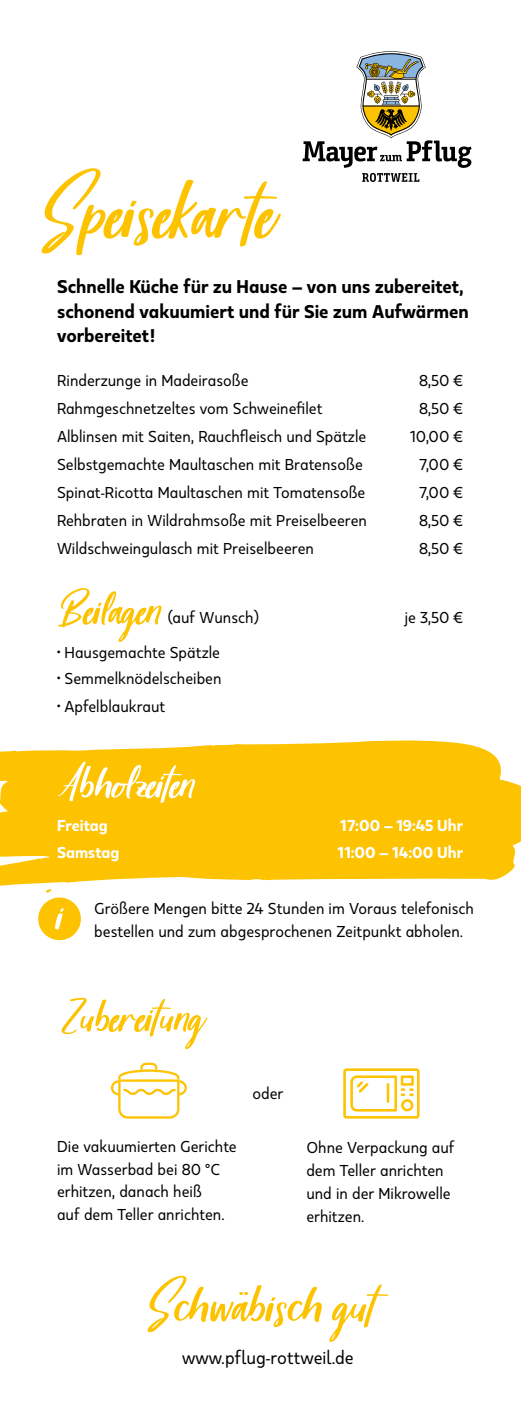
<style>
.page{position:relative;width:521px;height:1414px;background:#fff}
.page>*{position:absolute;margin:0;border:0;box-sizing:border-box;transform-origin:0 0}
.t1{font:157.5px "Harvest Barn DEMO";letter-spacing:-.01em;color:#fdc300}
.t2{font:91px "Harvest Barn DEMO";letter-spacing:-.01em;color:#fdc300}
.t3{font:91px "Harvest Barn DEMO";letter-spacing:-.01em;color:#fff}
.t4{font:800 18.38px/24.5px "Kappa Display";color:#000}
.t5{font:17.85px "Kappa Text";color:#000}
.t6{font:15.75px/22.8px "Kappa Display";color:#000}
.t7{font:800 15.75px "Kappa Display";color:#fff}
</style>
<div class="page">
<svg style="left:303px;top:51px;width:169px;height:131px"></svg>
<svg style="left:0;top:740px;width:521px;height:153px;fill:#fdc300"></svg>
<svg style="left:147px;top:1275px;width:241px;height:67px"></svg>
<div style="left:38px;top:897px;width:43px;height:43px;background:#fdc300;border-radius:50%"></div>
<svg style="left:55px;top:908px;width:9px;height:21px"></svg>
<svg style="left:111px;top:1062px;width:76px;height:56px"></svg>
<svg style="left:343px;top:1068px;width:76px;height:50px"></svg>
<h1 class="t1" style="left:33px;top:89px;width:246px">Speisekarte</h1>
<p class="t4" style="left:57px;top:274px;width:413px">Schnelle Küche für zu Hause – von uns zubereitet, schonend vakuumiert und für Sie zum Aufwärmen vorbereitet!</p>
<p class="t6" style="left:57px;top:368px;width:193px">Rinderzunge in Madeirasoße</p>
<p class="t6" style="left:419px;top:368px;width:45px">8,50 €</p>
<p class="t6" style="left:57px;top:396px;width:267px">Rahmgeschnetzeltes vom Schweinefilet</p>
<p class="t6" style="left:419px;top:396px;width:45px">8,50 €</p>
<p class="t6" style="left:57px;top:424px;width:311px">Alblinsen mit Saiten, Rauchfleisch und Spätzle</p>
<p class="t6" style="left:410px;top:424px;width:54px">10,00 €</p>
<p class="t6" style="left:57px;top:452px;width:307px">Selbstgemachte Maultaschen mit Bratensoße</p>
<p class="t6" style="left:420px;top:452px;width:45px">7,00 €</p>
<p class="t6" style="left:57px;top:480px;width:310px">Spinat-Ricotta Maultaschen mit Tomatensoße</p>
<p class="t6" style="left:420px;top:480px;width:45px">7,00 €</p>
<p class="t6" style="left:57px;top:508px;width:311px">Rehbraten in Wildrahmsoße mit Preiselbeeren</p>
<p class="t6" style="left:419px;top:508px;width:45px">8,50 €</p>
<p class="t6" style="left:57px;top:536px;width:258px">Wildschweingulasch mit Preiselbeeren</p>
<p class="t6" style="left:419px;top:536px;width:45px">8,50 €</p>
<h2 class="t2" style="left:57px;top:538px;width:109px">Beilagen</h2>
<p class="t6" style="left:168px;top:605px;width:93px">(auf Wunsch)</p>
<p class="t6" style="left:404px;top:605px;width:60px">je 3,50 €</p>
<p class="t6" style="left:57px;top:640px;width:164px"><sup>•</sup> Hausgemachte Spätzle</p>
<p class="t6" style="left:57px;top:667px;width:166px"><sup>•</sup> Semmelknödelscheiben</p>
<p class="t6" style="left:57px;top:695px;width:110px"><sup>•</sup> Apfelblaukraut</p>
<h2 class="t3" style="left:57px;top:712px;width:142px">Abholzeiten</h2>
<p class="t7" style="left:57px;top:816px;width:52px">Freitag</p>
<p class="t7" style="left:341px;top:816px;width:124px">17:00 – 19:45 Uhr</p>
<p class="t7" style="left:57px;top:842px;width:64px">Samstag</p>
<p class="t7" style="left:338px;top:842px;width:127px">11:00 – 14:00 Uhr</p>
<p class="t6" style="left:94px;top:897px;width:381px">Größere Mengen bitte 24 Stunden im Voraus telefonisch bestellen und zum abgesprochenen Zeitpunkt abholen.</p>
<h2 class="t2" style="left:57px;top:945px;width:151px">Zubereitung</h2>
<p class="t6" style="left:252px;top:1081px;width:32px">oder</p>
<p class="t6" style="left:57px;top:1134px;width:181px">Die vakuumierten Gerichte im Wasserbad bei 80 °C erhitzen, danach heiß<br>auf dem Teller anrichten.</p>
<p class="t6" style="left:306px;top:1136px;width:150px">Ohne Verpackung auf dem Teller anrichten und in der Mikrowelle erhitzen.</p>
<p class="t5" style="left:182px;top:1347px;width:173px">www.pflug-rottweil.de</p>
</div>
